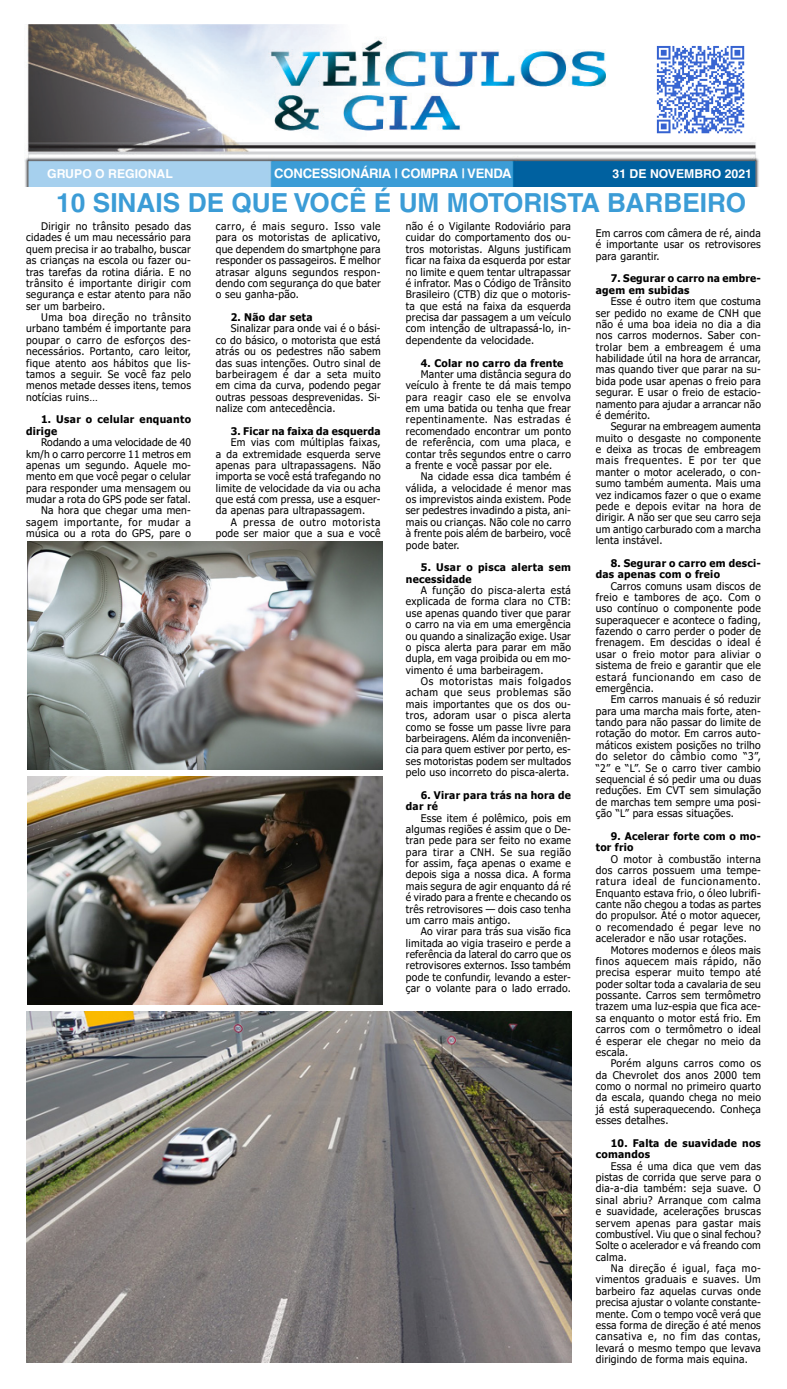
<style>
.page{position:relative;width:787px;height:1389px;background:#fff}
.page>*{position:absolute;margin:0;border:0;box-sizing:border-box;transform-origin:0 0}
.Texto_Jornal{font:700 26.25px "Helvetica";color:#3b9cd6}
.Texto_Jornal-2{font:700 13.12px "Helvetica";letter-spacing:-.02em;color:#fff}
.Texto_Jornal-3{font:700 12.25px "Helvetica";color:#fff}
.Texto_Jornal-4{font:10.5px/11.4px "Tahoma";letter-spacing:.025em;color:#000;text-align:justify}
.Texto_Jornal-5{font:700 10.5px/11.4px "Tahoma";letter-spacing:.025em;color:#000}
.Texto_Jornal-6{font:10.5px/11.4px "Tahoma";letter-spacing:.06em;color:#000;text-align:right}
</style>
<div class="page">
<img style="left:25px;top:25px;width:734px;height:161px">
<img style="left:653px;top:42px;width:94px;height:94px">
<img style="left:28px;top:776px;width:354px;height:229px">
<img style="left:26px;top:1012px;width:544px;height:351px">
<img style="left:28px;top:541px;width:354px;height:229px">
<p class="Texto_Jornal-3" style="left:47px;top:166px;width:127px">GRUPO O REGIONAL</p>
<p class="Texto_Jornal-2" style="left:274px;top:166px;width:239px">CONCESSIONÁRIA | COMPRA | VENDA</p>
<p class="Texto_Jornal-3" style="left:612px;top:167px;width:141px">31 DE NOVEMBRO 2021</p>
<p class="Texto_Jornal" style="left:56px;top:187px;width:691px">10 SINAIS DE QUE VOCÊ É UM MOTORISTA BARBEIRO</p>
<p class="Texto_Jornal-4" style="left:26px;top:221px;width:166px;text-indent:15px">Dirigir no trânsito pesado das cidades é um mau necessário para quem precisa ir ao trabalho, buscar as crianças na escola ou fazer ou&shy;tras tarefas da rotina diária. E no trânsito é importante dirigir com segurança e estar atento para não ser um barbeiro.</p>
<p class="Texto_Jornal-4" style="left:26px;top:312px;width:166px;text-indent:15px">Uma boa direção no trânsito urbano também é importante para poupar o carro de esforços des&shy;necessários. Portanto, caro leitor, fique atento aos hábitos que lis&shy;tamos a seguir. Se você faz pelo menos metade desses itens, temos notícias ruins…</p>
<p class="Texto_Jornal-5" style="left:26px;top:414px;width:166px;text-indent:15px">1. Usar o celular enquanto dirige</p>
<p class="Texto_Jornal-4" style="left:26px;top:437px;width:166px;text-indent:15px">Rodando a uma velocidade de 40 km/h o carro percorre 11 metros em apenas um segundo. Aquele mo&shy;mento em que você pegar o celular para responder uma mensagem ou mudar a rota do GPS pode ser fatal.</p>
<p class="Texto_Jornal-4" style="left:26px;top:506px;width:166px;text-indent:15px">Na hora que chegar uma men&shy;sagem importante, for mudar a música ou a rota do GPS, pare o</p>
<p class="Texto_Jornal-4" style="left:216px;top:221px;width:166px">carro, é mais seguro. Isso vale para os motoristas de aplicativo, que dependem do smartphone para responder os passageiros. É melhor atrasar alguns segundos respon&shy;dendo com segurança do que bater o seu ganha-pão.</p>
<p class="Texto_Jornal-5" style="left:231px;top:312px;width:83px">2. Não dar seta</p>
<p class="Texto_Jornal-4" style="left:216px;top:324px;width:166px;text-indent:15px">Sinalizar para onde vai é o bási&shy;co do básico, o motorista que está atrás ou os pedestres não sabem das suas intenções. Outro sinal de barbeiragem é dar a seta muito em cima da curva, podendo pegar outras pessoas desprevenidas. Si&shy;nalize com antecedência.</p>
<p class="Texto_Jornal-5" style="left:231px;top:426px;width:151px">3. Ficar na faixa da esquerda</p>
<p class="Texto_Jornal-4" style="left:216px;top:437px;width:166px;text-indent:15px">Em vias com múltiplas faixas, a da extremidade esquerda serve apenas para ultrapassagens. Não importa se você está trafegando no limite de velocidade da via ou acha que está com pressa, use a esquer&shy;da apenas para ultrapassagem.</p>
<p class="Texto_Jornal-6" style="left:216px;top:517px;width:166px">A pressa de outro motorista pode ser maior que a sua e você</p>
<p class="Texto_Jornal-4" style="left:406px;top:221px;width:166px">não é o Vigilante Rodoviário para cuidar do comportamento dos ou&shy;tros motoristas. Alguns justificam ficar na faixa da esquerda por estar no limite e quem tentar ultrapassar é infrator. Mas o Código de Trânsito Brasileiro (CTB) diz que o motoris&shy;ta que está na faixa da esquerda precisa dar passagem a um veículo com intenção de ultrapassá-lo, in&shy;dependente da velocidade.</p>
<p class="Texto_Jornal-5" style="left:420px;top:357px;width:144px">4. Colar no carro da frente</p>
<p class="Texto_Jornal-4" style="left:406px;top:369px;width:166px;text-indent:15px">Manter uma distância segura do veículo à frente te dá mais tempo para reagir caso ele se envolva em uma batida ou tenha que frear repentinamente. Nas estradas é recomendado encontrar um ponto de referência, com uma placa, e contar três segundos entre o carro a frente e você passar por ele.</p>
<p class="Texto_Jornal-4" style="left:406px;top:471px;width:166px;text-indent:15px">Na cidade essa dica também é válida, a velocidade é menor mas os imprevistos ainda existem. Pode ser pedestres invadindo a pista, ani&shy;mais ou crianças. Não cole no carro à frente pois além de barbeiro, você pode bater.</p>
<p class="Texto_Jornal-5" style="left:406px;top:562px;width:166px;text-indent:15px">5. Usar o pisca alerta sem necessidade</p>
<p class="Texto_Jornal-4" style="left:406px;top:585px;width:166px;text-indent:15px">A função do pisca-alerta está explicada de forma clara no CTB: use apenas quando tiver que parar o carro na via em uma emergência ou quando a sinalização exige. Usar o pisca alerta para parar em mão dupla, em vaga proibida ou em mo&shy;vimento é uma barbeiragem.</p>
<p class="Texto_Jornal-4" style="left:406px;top:676px;width:166px;text-indent:15px">Os motoristas mais folgados acham que seus problemas são mais importantes que os dos ou&shy;tros, adoram usar o pisca alerta como se fosse um passe livre para barbeiragens. Além da inconveniên&shy;cia para quem estiver por perto, es&shy;ses motoristas podem ser multados pelo uso incorreto do pisca-alerta.</p>
<p class="Texto_Jornal-5" style="left:406px;top:790px;width:166px;text-indent:15px">6. Virar para trás na hora de dar ré</p>
<p class="Texto_Jornal-4" style="left:406px;top:813px;width:166px;text-indent:15px">Esse item é polêmico, pois em algumas regiões é assim que o De&shy;tran pede para ser feito no exame para tirar a CNH. Se sua região for assim, faça apenas o exame e depois siga a nossa dica. A forma mais segura de agir enquanto dá ré é virado para a frente e checando os três retrovisores — dois caso tenha um carro mais antigo.</p>
<p class="Texto_Jornal-4" style="left:406px;top:926px;width:166px;text-indent:15px">Ao virar para trás sua visão fica limitada ao vigia traseiro e perde a referência da lateral do carro que os retrovisores externos. Isso também pode te confundir, levando a ester&shy;çar o volante para o lado errado.</p>
<p class="Texto_Jornal-4" style="left:595px;top:228px;width:166px">Em carros com câmera de ré, ainda é importante usar os retrovisores para garantir.</p>
<p class="Texto_Jornal-5" style="left:595px;top:273px;width:166px;text-indent:15px">7. Segurar o carro na embre&shy;agem em subidas</p>
<p class="Texto_Jornal-4" style="left:595px;top:296px;width:166px;text-indent:15px">Esse é outro item que costuma ser pedido no exame de CNH que não é uma boa ideia no dia a dia nos carros modernos. Saber con&shy;trolar bem a embreagem é uma habilidade útil na hora de arrancar, mas quando tiver que parar na su&shy;bida pode usar apenas o freio para segurar. E usar o freio de estacio&shy;namento para ajudar a arrancar não é demérito.</p>
<p class="Texto_Jornal-4" style="left:595px;top:421px;width:166px;text-indent:15px">Segurar na embreagem aumenta muito o desgaste no componente e deixa as trocas de embreagem mais frequentes. E por ter que manter o motor acelerado, o con&shy;sumo também aumenta. Mais uma vez indicamos fazer o que o exame pede e depois evitar na hora de dirigir. A não ser que seu carro seja um antigo carburado com a marcha lenta instável.</p>
<p class="Texto_Jornal-5" style="left:595px;top:558px;width:166px;text-indent:15px">8. Segurar o carro em desci&shy;das apenas com o freio</p>
<p class="Texto_Jornal-4" style="left:595px;top:581px;width:166px;text-indent:15px">Carros comuns usam discos de freio e tambores de aço. Com o uso contínuo o componente pode superaquecer e acontece o fading, fazendo o carro perder o poder de frenagem. Em descidas o ideal é usar o freio motor para aliviar o sistema de freio e garantir que ele estará funcionando em caso de emergência.</p>
<p class="Texto_Jornal-4" style="left:595px;top:694px;width:166px;text-indent:15px">Em carros manuais é só reduzir para uma marcha mais forte, aten&shy;tando para não passar do limite de rotação do motor. Em carros auto&shy;máticos existem posições no trilho do seletor do câmbio como “3”, “2” e “L”. Se o carro tiver cambio sequencial é só pedir uma ou duas reduções. Em CVT sem simulação de marchas tem sempre uma posi&shy;ção “L” para essas situações.</p>
<p class="Texto_Jornal-5" style="left:595px;top:831px;width:166px;text-indent:15px">9. Acelerar forte com o mo&shy;tor frio</p>
<p class="Texto_Jornal-4" style="left:595px;top:854px;width:166px;text-indent:15px">O motor à combustão interna dos carros possuem uma tempe&shy;ratura ideal de funcionamento.<br>Enquanto estava frio, o óleo lubrifi&shy;cante não chegou a todas as partes do propulsor. Até o motor aquecer, o recomendado é pegar leve no acelerador e não usar rotações.</p>
<p class="Texto_Jornal-4" style="left:595px;top:945px;width:166px;text-indent:15px">Motores modernos e óleos mais finos aquecem mais rápido, não precisa esperar muito tempo até poder soltar toda a cavalaria de seu possante. Carros sem termômetro trazem uma luz-espia que fica ace&shy;sa enquanto o motor está frio. Em carros com o termômetro o ideal é esperar ele chegar no meio da escala.</p>
<p class="Texto_Jornal-4" style="left:595px;top:1058px;width:166px;text-indent:15px">Porém alguns carros como os da Chevrolet dos anos 2000 tem como o normal no primeiro quarto da escala, quando chega no meio já está superaquecendo. Conheça esses detalhes.</p>
<p class="Texto_Jornal-5" style="left:595px;top:1138px;width:166px;text-indent:15px">10. Falta de suavidade nos comandos</p>
<p class="Texto_Jornal-4" style="left:595px;top:1161px;width:166px;text-indent:15px">Essa é uma dica que vem das pistas de corrida que serve para o dia-a-dia também: seja suave. O sinal abriu? Arranque com calma e suavidade, acelerações bruscas servem apenas para gastar mais combustível. Viu que o sinal fechou?<br>Solte o acelerador e vá freando com calma.</p>
<p class="Texto_Jornal-4" style="left:595px;top:1263px;width:166px;text-indent:15px">Na direção é igual, faça mo&shy;vimentos graduais e suaves. Um barbeiro faz aquelas curvas onde precisa ajustar o volante constante&shy;mente. Com o tempo você verá que essa forma de direção é até menos cansativa e, no fim das contas, levará o mesmo tempo que levava dirigindo de forma mais equina.</p>
</div>
